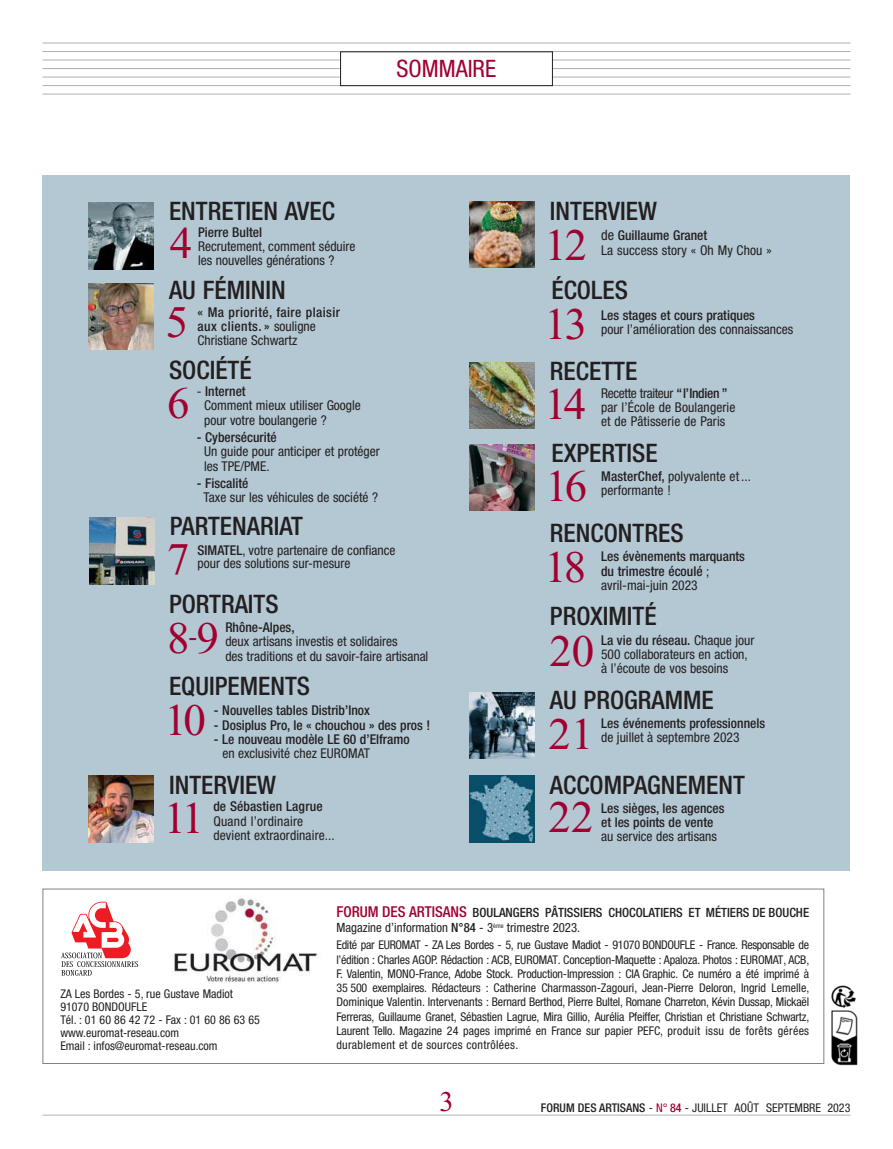
<style>
.page{position:relative;width:893px;height:1149px;background:#fff}
.page>*{position:absolute;margin:0;border:0;box-sizing:border-box;transform-origin:0 0}
.t1{font:45px/80.7px "Times New Roman";letter-spacing:-.06em;color:#a10131}
.t2{font:28.5px "Times New Roman";color:#a10131}
.t3{font:500 condensed 25.5px "Helvetica Neue";color:#231f20}
.t4{font:condensed 24px "Helvetica Neue";color:#a10131}
.t5{font:condensed 13.5px/14.2px "Helvetica Neue";color:#231f20}
.t6{font:500 condensed 13.5px/14.2px "Helvetica Neue";color:#231f20}
.t7{font:500 condensed 13.5px/14.2px "Helvetica Neue";letter-spacing:.03em;color:#231f20}
.t8{font:500 condensed 12.75px/15px "Helvetica Neue";color:#231f20}
.t9{font:condensed 12px/14.2px "Helvetica Neue";color:#231f20;text-align:justify}
.s1{font-weight:400}
.s2{font-weight:500}
.s3{font-size:14.25px}
.s4{font-size:15px;color:#a10131}
.s5{color:#a10131}
.s6{font-weight:500;color:#a10131}
</style>
<div class="page">
<div style="left:43px;top:888px;width:781px;height:175px;border:1px solid #808284"></div>
<div style="left:43px;top:175px;width:807px;height:695px;background:#b4c8d3"></div>
<hr style="left:43px;top:1114px;width:807px;height:1px;background:#b1b4b6">
<hr style="left:43px;top:42px;width:807px;height:1px;background:#b1b4b6">
<hr style="left:43px;top:51px;width:807px;height:1px;background:#b1b4b6">
<hr style="left:43px;top:59px;width:807px;height:2px;background:#b1b4b6">
<hr style="left:43px;top:68px;width:807px;height:1px;background:#b1b4b6">
<hr style="left:43px;top:76px;width:807px;height:2px;background:#b1b4b6">
<hr style="left:43px;top:85px;width:807px;height:1px;background:#b1b4b6">
<hr style="left:43px;top:93px;width:807px;height:2px;background:#b1b4b6">
<div style="left:341px;top:52px;width:211px;height:34px;background:#fff"></div>
<div style="left:340px;top:51px;width:213px;height:35px;border:1px solid #231f20"></div>
<svg style="left:61px;top:901px;width:77px;height:74px"></svg>
<img style="left:172px;top:898px;width:146px;height:84px">
<img style="left:470px;top:201px;width:65px;height:66px">
<img style="left:470px;top:692px;width:65px;height:66px">
<img style="left:470px;top:444px;width:65px;height:66px">
<img style="left:470px;top:362px;width:65px;height:66px">
<img style="left:470px;top:775px;width:65px;height:67px">
<img style="left:89px;top:202px;width:65px;height:67px">
<img style="left:89px;top:517px;width:65px;height:67px">
<img style="left:89px;top:283px;width:65px;height:67px">
<img style="left:89px;top:775px;width:65px;height:67px">
<img style="left:831px;top:985px;width:27px;height:81px">
<h3 class="t4" style="left:397px;top:60px;width:101px">SOMMAIRE</h3>
<h3 class="t3" style="left:169px;top:202px;width:167px">ENTRETIEN AVEC</h3>
<h1 class="t1" style="left:170px;top:206px;width:24px">4</h1>
<p class="t6" style="left:198px;top:226px;width:65px">Pierre Bultel</p>
<p class="t5" style="left:198px;top:240px;width:159px">Recrutement, comment séduire les nouvelles générations ?</p>
<h3 class="t3" style="left:169px;top:281px;width:118px">AU FÉMININ</h3>
<h1 class="t1" style="left:166px;top:286px;width:25px">5<br>6</h1>
<p class="t7" style="left:198px;top:306px;width:144px">« Ma priorité, faire plaisir aux clients. » <span class="s1">souligne<br>Christiane Schwartz</span></p>
<h3 class="t3" style="left:169px;top:360px;width:84px">SOCIÉTÉ</h3>
<p class="t5" style="left:204px;top:385px;width:158px;text-indent:-7px">- <span class="s2">Internet<br></span>Comment mieux utiliser Google pour votre boulangerie ?</p>
<p class="t6" style="left:197px;top:431px;width:81px">- Cybersécurité</p>
<p class="t5" style="left:204px;top:445px;width:177px">Un guide pour anticiper et protéger les TPE/PME.</p>
<p class="t6" style="left:197px;top:477px;width:53px">- Fiscalité</p>
<p class="t5" style="left:204px;top:491px;width:176px">Taxe sur les véhicules de société ?</p>
<h3 class="t3" style="left:170px;top:517px;width:135px">PARTENARIAT</h3>
<p class="t5" style="left:198px;top:544px;width:199px;line-height:13.5px"><span class="s2">SIMATEL</span>, votre partenaire de confiance pour des solutions sur-mesure</p>
<h1 class="t1" style="left:167px;top:524px;width:54px;line-height:78.8px">7<br>8<sup>-</sup>9</h1>
<h3 class="t3" style="left:169px;top:595px;width:111px">PORTRAITS</h3>
<p class="t6" style="left:225px;top:621px;width:71px">Rhône-Alpes,</p>
<p class="t5" style="left:225px;top:635px;width:205px">deux artisans investis et solidaires<br>des traditions et du savoir-faire artisanal</p>
<h3 class="t3" style="left:169px;top:676px;width:143px">EQUIPEMENTS</h3>
<h1 class="t1" style="left:164px;top:675px;width:44px;line-height:97.2px">10<br>11</h1>
<p class="t6" style="left:214px;top:704px;width:157px">- Nouvelles tables Distrib’Inox</p>
<p class="t6" style="left:214px;top:718px;width:218px">- Dosiplus Pro, le « chouchou » des pros !</p>
<p class="t6" style="left:214px;top:733px;width:197px">- Le nouveau modèle LE 60 d’Elframo</p>
<p class="t5" style="left:222px;top:747px;width:149px">en exclusivité chez EUROMAT</p>
<h3 class="t3" style="left:169px;top:775px;width:109px">INTERVIEW</h3>
<p class="t6" style="left:213px;top:800px;width:111px">de Sébastien Lagrue</p>
<p class="t5" style="left:213px;top:814px;width:123px">Quand l’ordinaire devient extraordinaire...</p>
<h3 class="t3" style="left:550px;top:202px;width:109px">INTERVIEW</h3>
<p class="t5" style="left:601px;top:229px;width:172px"><span class="s3">de</span> <span class="s2">Guillaume Granet<br></span>La success story « Oh My Chou »</p>
<h1 class="t1" style="left:545px;top:209px;width:44px">12</h1>
<h3 class="t3" style="left:551px;top:281px;width:78px">ÉCOLES</h3>
<h1 class="t1" style="left:545px;top:287px;width:44px">13</h1>
<p class="t6" style="left:601px;top:309px;width:155px">Les stages et cours pratiques</p>
<p class="t5" style="left:601px;top:323px;width:194px">pour l’amélioration des connaissances</p>
<h3 class="t3" style="left:550px;top:361px;width:89px">RECETTE</h3>
<h1 class="t1" style="left:545px;top:368px;width:43px">14</h1>
<p class="t5" style="left:601px;top:387px;width:136px">Recette traiteur <span class="s2">“l’Indien ” </span>par l’École de Boulangerie et de Pâtisserie de Paris</p>
<h3 class="t3" style="left:551px;top:444px;width:108px">EXPERTISE</h3>
<h1 class="t1" style="left:546px;top:449px;width:43px">16</h1>
<p class="t5" style="left:601px;top:470px;width:152px"><span class="s2">MasterChef,</span> polyvalente et ... performante !</p>
<h3 class="t3" style="left:550px;top:523px;width:135px">RENCONTRES</h3>
<p class="t6" style="left:601px;top:550px;width:145px">Les évènements marquants du trimestre écoulé <span class="s1">; avril-mai-juin 2023</span></p>
<h3 class="t3" style="left:550px;top:606px;width:108px">PROXIMITÉ</h3>
<p class="t5" style="left:601px;top:633px;width:155px"><span class="s2">La vie du réseau.</span> Chaque jour<br>500 collaborateurs en action, à l’écoute de vos besoins</p>
<h1 class="t1" style="left:545px;top:529px;width:51px;line-height:83.2px">18<br>20</h1>
<h3 class="t3" style="left:550px;top:691px;width:165px">AU PROGRAMME</h3>
<h1 class="t1" style="left:549px;top:696px;width:46px;line-height:82.9px">21<br>22</h1>
<p class="t6" style="left:601px;top:717px;width:166px">Les événements professionnels</p>
<p class="t5" style="left:601px;top:731px;width:140px">de juillet à septembre 2023</p>
<h3 class="t3" style="left:550px;top:775px;width:197px">ACCOMPAGNEMENT</h3>
<p class="t6" style="left:601px;top:801px;width:125px">Les sièges, les agences et les points de vente</p>
<p class="t5" style="left:601px;top:830px;width:117px">au service des artisans</p>
<p class="t9" style="left:60px;top:988px;width:201px;line-height:12.9px;text-align:left">ZA Les Bordes - 5, rue Gustave Madiot<br>91070 BONDOUFLE<br>Tél. : 01 60 86 42 72 - Fax : 01 60 86 63 65 www.euromat-reseau.com<br>Email : infos@euromat-reseau.com</p>
<p class="t8" style="left:336px;top:905px;width:474px"><span class="s4">FORUM DES ARTISANS</span> BOULANGERS PÂTISSIERS CHOCOLATIERS ET MÉTIERS DE BOUCHE<br><span class="s1">Magazine d’information</span> N°84 <span class="s1">- 3</span><sup>ème</sup> <span class="s1">trimestre 2023.</span></p>
<p class="t9" style="left:336px;top:938px;width:474px">Edité par EUROMAT - ZA Les Bordes - 5, rue Gustave Madiot - 91070 BONDOUFLE - France. Responsable de l’édition : Charles AGOP. Rédaction : ACB, EUROMAT. Conception-Maquette : Apaloza. Photos : EUROMAT, ACB, F. Valentin, MONO-France, Adobe Stock. Production-Impression : CIA Graphic. Ce numéro a été imprimé à 35 500 exemplaires. Rédacteurs : Catherine Charmasson-Zagouri, Jean-Pierre Deloron, Ingrid Lemelle, Dominique Valentin. Intervenants : Bernard Berthod, Pierre Bultel, Romane Charreton, Kévin Dussap, Mickaël Ferreras, Guillaume Granet, Sébastien Lagrue, Mira Gillio, Aurélia Pfeiffer, Christian et Christiane Schwartz, Laurent Tello. Magazine 24 pages imprimé en France sur papier PEFC, produit issu de forêts gérées durablement et de sources contrôlées.</p>
<h2 class="t2" style="left:439px;top:1091px;width:16px">3</h2>
<p class="t9" style="left:541px;top:1100px;width:311px"><span class="s2">FORUM DES ARTISANS</span> - <span class="s5">N°</span> <span class="s6">84</span> - JUILLET AOÛT SEPTEMBRE 2023</p>
</div>
